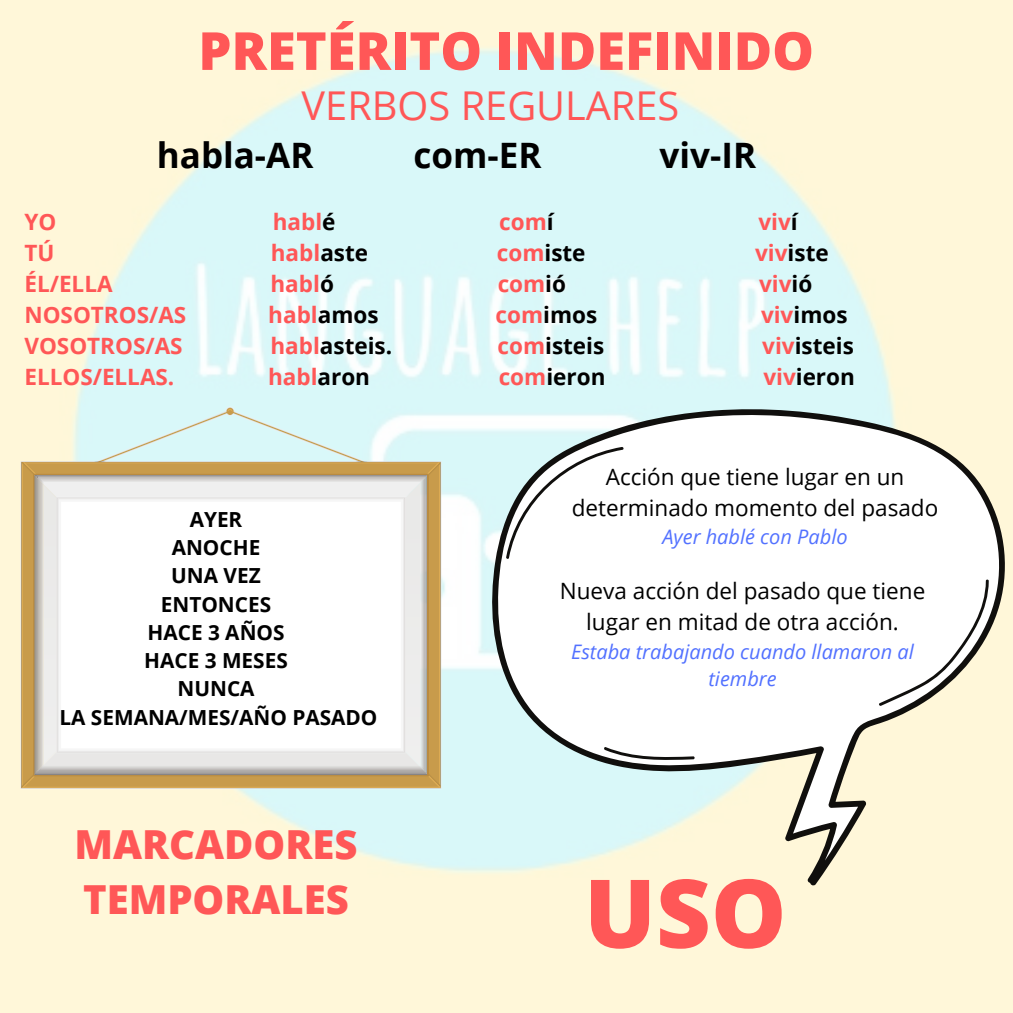
<style>
.page{position:relative;width:1013px;height:1013px;background:#fff}
.page>*{position:absolute;margin:0;border:0;box-sizing:border-box;transform-origin:0 0}
.t1{font:800 95px "Open Sans";color:#ff5757}
.t2{font:800 52.5px "Open Sans";color:#ff5757}
.t3{font:800 40px/55.2px "Open Sans";color:#ff5757}
.t4{font:39.75px "Open Sans";color:#ff5757}
.t5{font:700 35px "Open Sans";color:#000}
.t6{font:22.5px/31px "Open Sans";color:#000;text-align:center}
.t7{font:700 22.5px "Open Sans";color:#ff5757}
.t8{font:700 22.5px "Open Sans";color:#000}
.t9{font:700 20.75px/28.2px "Open Sans";color:#000;text-align:center}
.t10{font:italic 20px/27.8px "Open Sans";color:#5271ff;text-align:center}
.s1{color:#000}
.s2{color:#ff5757}
</style>
<div class="page">
<svg style="left:490px;top:406px;width:516px;height:481px"></svg>
<svg style="left:506px;top:446px;width:118px;height:113px"></svg>
<svg style="left:878px;top:579px;width:110px;height:127px"></svg>
<svg style="left:603px;top:746px;width:92px;height:15px"></svg>
<svg style="left:22px;top:406px;width:418px;height:382px;background:#d5d1bc"></svg>
<hr style="left:56px;top:496px;width:350px;height:1px;background:#f4f5f4">
<svg style="left:56px;top:497px;width:349px;height:256px"></svg>
<hr style="left:405px;top:497px;width:1px;height:255px;background:#fff">
<hr style="left:56px;top:497px;width:1px;height:255px;background:#fff">
<h2 class="t2" style="left:198px;top:14px;width:617px">PRETÉRITO INDEFINIDO</h2>
<h3 class="t4" style="left:301px;top:77px;width:379px">VERBOS REGULARES</h3>
<h3 class="t5" style="left:157px;top:131px;width:158px">habla-AR</h3>
<h3 class="t5" style="left:413px;top:131px;width:129px">com-ER</h3>
<h3 class="t5" style="left:659px;top:131px;width:98px">viv-IR</h3>
<p class="t7" style="left:24px;top:206px;width:33px">YO</p>
<p class="t7" style="left:273px;top:206px;width:64px">habl<span class="s1">é</span></p>
<p class="t7" style="left:499px;top:206px;width:56px">com<span class="s1">í</span></p>
<p class="t7" style="left:758px;top:206px;width:41px">viv<span class="s1">í</span></p>
<p class="t7" style="left:24px;top:237px;width:32px">TÚ</p>
<p class="t7" style="left:271px;top:237px;width:99px">habl<span class="s1">aste</span></p>
<p class="t8" style="left:497px;top:237px;width:90px"><span class="s2">com</span>iste</p>
<p class="t8" style="left:755px;top:237px;width:75px"><span class="s2">viv</span>iste</p>
<p class="t7" style="left:24px;top:268px;width:90px">ÉL/ELLA</p>
<p class="t7" style="left:270px;top:268px;width:65px">habl<span class="s1">ó</span></p>
<p class="t7" style="left:497px;top:268px;width:70px">com<span class="s1">ió</span></p>
<p class="t7" style="left:759px;top:268px;width:55px">viv<span class="s1">ió</span></p>
<p class="t7" style="left:24px;top:299px;width:163px">NOSOTROS/AS</p>
<p class="t7" style="left:268px;top:299px;width:112px">habl<span class="s1">amos</span></p>
<p class="t8" style="left:495px;top:299px;width:103px"><span class="s2">com</span>imos</p>
<p class="t8" style="left:761px;top:299px;width:88px"><span class="s2">viv</span>imos</p>
<p class="t7" style="left:24px;top:330px;width:160px">VOSOTROS/AS</p>
<p class="t8" style="left:270px;top:330px;width:123px"><span class="s2">habl</span>asteis.</p>
<p class="t8" style="left:497px;top:330px;width:108px"><span class="s2">com</span>isteis</p>
<p class="t8" style="left:762px;top:330px;width:93px"><span class="s2">viv</span>isteis</p>
<p class="t7" style="left:24px;top:361px;width:151px">ELLOS/ELLAS.</p>
<p class="t7" style="left:268px;top:361px;width:103px">habl<span class="s1">aron</span></p>
<p class="t8" style="left:499px;top:361px;width:108px"><span class="s2">com</span>ieron</p>
<p class="t8" style="left:763px;top:361px;width:93px"><span class="s2">viv</span>ieron</p>
<p class="t9" style="left:59px;top:504px;width:319px">AYER<br>ANOCHE<br>UNA VEZ<br>ENTONCES<br>HACE 3 AÑOS<br>HACE 3 MESES<br>NUNCA<br>LA SEMANA/MES/AÑO PASADO</p>
<h3 class="t3" style="left:74px;top:815px;width:285px">MARCADORES<br>TEMPORALES</h3>
<p class="t6" style="left:572px;top:461px;width:368px">Acción que tiene lugar en un determinado momento del pasado</p>
<p class="t10" style="left:662px;top:523px;width:187px">Ayer hablé con Pablo</p>
<p class="t6" style="left:560px;top:575px;width:367px">Nueva acción del pasado que tiene lugar en mitad de otra acción.</p>
<p class="t10" style="left:571px;top:637px;width:344px">Estaba trabajando cuando llamaron al tiembre</p>
<h1 class="t1" style="left:584px;top:846px;width:204px">USO</h1>
</div>
